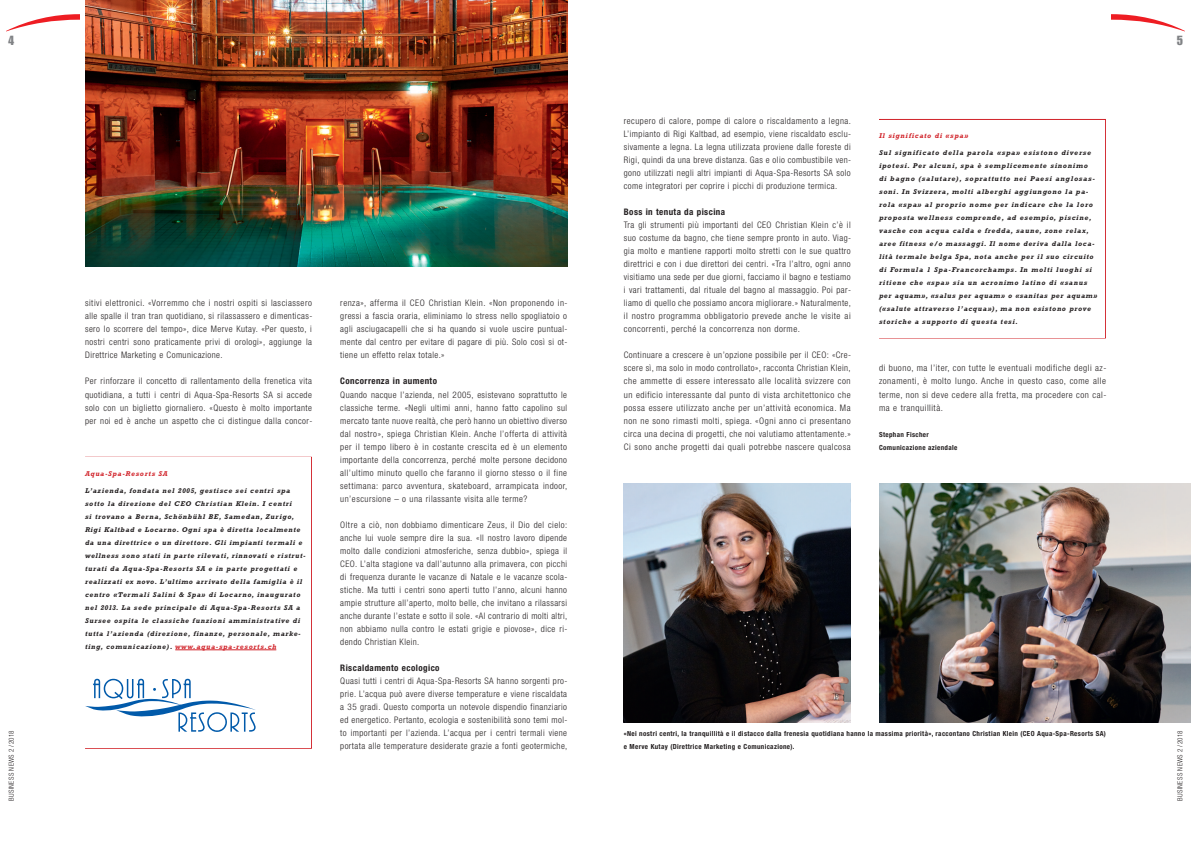
<style>
.page{position:relative;width:1191px;height:842px;background:#fff}
.page>*{position:absolute;margin:0;border:0;box-sizing:border-box;transform-origin:0 0}
.t1{font:13px "Impact";color:#808285}
.t2{font:300 condensed 9px/13px "Helvetica Neue";letter-spacing:.05em;color:#231f20;text-align:justify}
.t3{font:700 condensed 9px "Helvetica Neue";letter-spacing:.05em;color:#231f20}
.t4{font:italic 700 7px/13px "Rockwell";letter-spacing:.11em;color:#231f20}
.t5{font:700 condensed 7px/13px "Helvetica Neue";letter-spacing:.05em;color:#231f20}
.t6{font:italic 700 7px "Rockwell";letter-spacing:.11em;color:#d1232a}
.t7{font:300 condensed 7px "Helvetica Neue";letter-spacing:.05em;color:#231f20}
.s1{color:#d1232a}
</style>
<div class="page">
<svg style="left:6px;top:14px;width:73px;height:17px"></svg>
<svg style="left:1111px;top:14px;width:74px;height:17px"></svg>
<hr style="left:175px;top:650px;width:101px;height:1px;background:#d1232a">
<img style="left:879px;top:483px;width:312px;height:239px">
<img style="left:624px;top:483px;width:226px;height:239px">
<svg style="left:85px;top:679px;width:171px;height:53px"></svg>
<img style="left:85px;top:0;width:482px;height:267px">
<h1 class="t1" style="left:8px;top:35px;width:8px">4</h1>
<h1 class="t1" style="left:1176px;top:35px;width:8px">5</h1>
<p class="t2" style="left:624px;top:116px;width:229px">recupero di calore, pompe di calore o riscaldamento a legna.<br>L’impianto di Rigi Kaltbad, ad esempio, viene riscaldato esclu&shy;sivamente a legna. La legna utilizzata proviene dalle foreste di Rigi, quindi da una breve distanza. Gas e olio combustibile ven&shy;gono utilizzati negli altri impianti di Aqua-Spa-Resorts SA solo come integratori per coprire i picchi di produzione termica.</p>
<p class="t3" style="left:624px;top:209px;width:103px">Boss in tenuta da piscina</p>
<p class="t2" style="left:624px;top:220px;width:229px">Tra gli strumenti più importanti del CEO Christian Klein c’è il suo costume da bagno, che tiene sempre pronto in auto. Viag&shy;gia molto e mantiene rapporti molto stretti con le sue quattro direttrici e con i due direttori dei centri. «Tra l’altro, ogni anno visitiamo una sede per due giorni, facciamo il bagno e testiamo i vari trattamenti, dal rituale del bagno al massaggio. Poi par&shy;liamo di quello che possiamo ancora migliorare.» Naturalmente, il nostro programma obbligatorio prevede anche le visite ai concorrenti, perché la concorrenza non dorme.</p>
<p class="t2" style="left:624px;top:350px;width:229px">Continuare a crescere è un’opzione possibile per il CEO: «Cre&shy;scere sì, ma solo in modo controllato», racconta Christian Klein, che ammette di essere interessato alle località svizzere con un edificio interessante dal punto di vista architettonico che possa essere utilizzato anche per un’attività economica. Ma non ne sono rimasti molti, spiega. «Ogni anno ci presentano circa una decina di progetti, che noi valutiamo attentamente.» Ci sono anche progetti dai quali potrebbe nascere qualcosa</p>
<p class="t6" style="left:879px;top:131px;width:91px">Il significato di «spa»</p>
<p class="t4" style="left:879px;top:146px;width:219px">Sul significato della parola «spa» esistono diverse ipotesi. Per alcuni, spa è semplicemente sinonimo<br>di bagno (salutare), soprattutto nei Paesi anglosas&shy;soni. In Svizzera, molti alberghi aggiungono la pa&shy;rola «spa» al proprio nome per indicare che la loro proposta wellness comprende, ad esempio, piscine, vasche con acqua calda e fredda, saune, zone relax, aree fitness e/o massaggi. Il nome deriva dalla loca&shy;lità termale belga Spa, nota anche per il suo circuito di Formula 1 Spa-Francorchamps. In molti luoghi si ritiene che «spa» sia un acronimo latino di «sanus per aquam», «salus per aquam» o «sanitas per aquam» («salute attraverso l’acqua»), ma non esistono prove storiche a supporto di questa tesi.</p>
<p class="t2" style="left:340px;top:298px;width:229px">renza», afferma il CEO Christian Klein. «Non proponendo in&shy;gressi a fascia oraria, eliminiamo lo stress nello spogliatoio o agli asciugacapelli che si ha quando si vuole uscire puntual&shy;mente dal centro per evitare di pagare di più. Solo così si ot&shy;tiene un effetto relax totale.»</p>
<p class="t3" style="left:340px;top:378px;width:98px">Concorrenza in aumento</p>
<p class="t2" style="left:340px;top:389px;width:229px">Quando nacque l’azienda, nel 2005, esistevano soprattutto le classiche terme. «Negli ultimi anni, hanno fatto capolino sul mercato tante nuove realtà, che però hanno un obiettivo diverso dal nostro», spiega Christian Klein. Anche l’offerta di attività per il tempo libero è in costante crescita ed è un elemento importante della concorrenza, perché molte persone decidono all’ultimo minuto quello che faranno il giorno stesso o il fine settimana: parco avventura, skateboard, arrampicata indoor, un’escursione – o una rilassante visita alle terme?</p>
<p class="t2" style="left:340px;top:519px;width:229px">Oltre a ciò, non dobbiamo dimenticare Zeus, il Dio del cielo: anche lui vuole sempre dire la sua. «Il nostro lavoro dipende molto dalle condizioni atmosferiche, senza dubbio», spiega il CEO. L’alta stagione va dall’autunno alla primavera, con picchi di frequenza durante le vacanze di Natale e le vacanze scola&shy;stiche. Ma tutti i centri sono aperti tutto l’anno, alcuni hanno ampie strutture all’aperto, molto belle, che invitano a rilassarsi anche durante l’estate e sotto il sole. «Al contrario di molti altri, non abbiamo nulla contro le estati grigie e piovose», dice ri&shy;dendo Christian Klein.</p>
<p class="t3" style="left:340px;top:664px;width:101px">Riscaldamento ecologico</p>
<p class="t2" style="left:340px;top:675px;width:229px">Quasi tutti i centri di Aqua-Spa-Resorts SA hanno sorgenti pro&shy;prie. L’acqua può avere diverse temperature e viene riscaldata a 35 gradi. Questo comporta un notevole dispendio finanziario ed energetico. Pertanto, ecologia e sostenibilità sono temi mol&shy;to importanti per l’azienda. L’acqua per i centri termali viene portata alle temperature desiderate grazie a fonti geotermiche,</p>
<p class="t2" style="left:85px;top:298px;width:229px">sitivi elettronici. «Vorremmo che i nostri ospiti si lasciassero alle spalle il tran tran quotidiano, si rilassassero e dimenticas&shy;sero lo scorrere del tempo», dice Merve Kutay. «Per questo, i nostri centri sono praticamente privi di orologi», aggiunge la Direttrice Marketing e Comunicazione.</p>
<p class="t2" style="left:85px;top:376px;width:229px">Per rinforzare il concetto di rallentamento della frenetica vita quotidiana, a tutti i centri di Aqua-Spa-Resorts SA si accede solo con un biglietto giornaliero. «Questo è molto importante per noi ed è anche un aspetto che ci distingue dalla concor-</p>
<p class="t2" style="left:879px;top:363px;width:229px">di buono, ma l’iter, con tutte le eventuali modifiche degli az&shy;zonamenti, è molto lungo. Anche in questo caso, come alle terme, non si deve cedere alla fretta, ma procedere con cal&shy;ma e tranquillità.</p>
<p class="t5" style="left:879px;top:428px;width:80px">Stephan Fischer<br>Comunicazione aziendale</p>
<p class="t6" style="left:85px;top:469px;width:84px">Aqua-Spa-Resorts SA</p>
<p class="t4" style="left:85px;top:484px;width:222px">L’azienda, fondata nel 2005, gestisce sei centri spa sotto la direzione del CEO Christian Klein. I centri<br>si trovano a Berna, Schönbühl BE, Samedan, Zurigo, Rigi Kaltbad e Locarno. Ogni spa è diretta localmente da una direttrice o un direttore. Gli impianti termali e wellness sono stati in parte rilevati, rinnovati e ristrut&shy;turati da Aqua-Spa-Resorts SA e in parte progettati e realizzati ex novo. L’ultimo arrivato della famiglia è il centro «Termali Salini &amp; Spa» di Locarno, inaugurato nel 2013. La sede principale di Aqua-Spa-Resorts SA a Sursee ospita le classiche funzioni amministrative di tutta l’azienda (direzione, finanze, personale, marke&shy;ting, comunicazione). <span class="s1">www.aqua-spa-resorts.ch</span></p>
<p class="t5" style="left:624px;top:727px;width:483px">«Nei nostri centri, la tranquillità e il distacco dalla frenesia quotidiana hanno la massima priorità», raccontano Christian Klein (CEO Aqua-Spa-Resorts SA) e Merve Kutay (Direttrice Marketing e Comunicazione).</p>
<p class="t7" style="left:9px;top:801px;width:71px;rotate:-90deg">BUSINESS NEWS 2/2018</p>
<p class="t7" style="left:1177px;top:801px;width:71px;rotate:-90deg">BUSINESS NEWS 2/2018</p>
</div>
